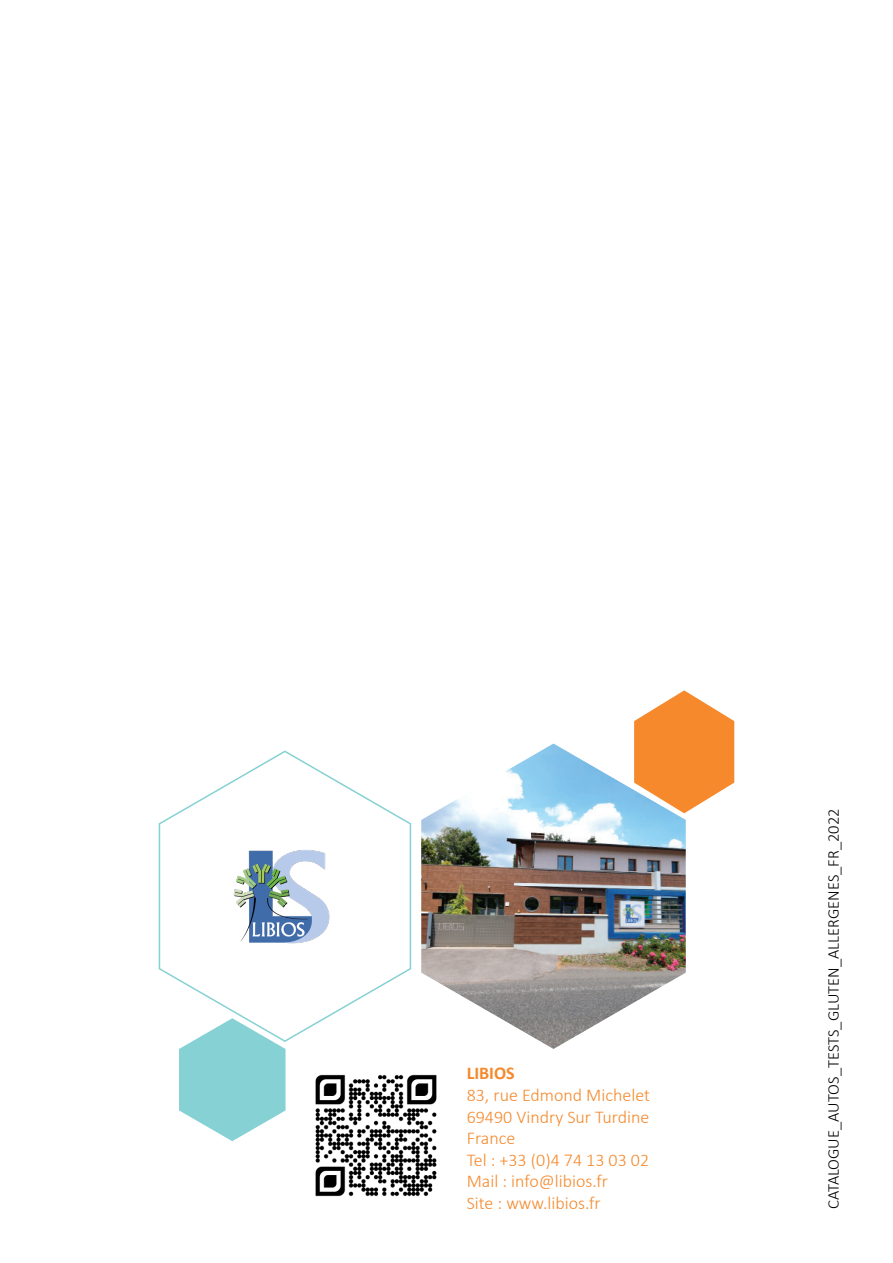
<style>
.page{position:relative;width:893px;height:1263px;background:#fff}
.page>*{position:absolute;margin:0;border:0;box-sizing:border-box;transform-origin:0 0}
.t1{font:300 18px/21.6px "Calibri";color:#f5892c}
.t2{font:700 18px "Calibri";color:#f5892c}
.t3{font:300 16.5px "Calibri";color:#000}
</style>
<div class="page">
<img style="left:421px;top:743px;width:265px;height:306px">
<svg style="left:158px;top:750px;width:254px;height:292px"></svg>
<svg style="left:634px;top:690px;width:100px;height:123px"></svg>
<svg style="left:179px;top:1018px;width:107px;height:123px"></svg>
<img style="left:223px;top:830px;width:117px;height:132px">
<img style="left:315px;top:1074px;width:122px;height:123px">
<p class="t2" style="left:467px;top:1061px;width:50px">LIBIOS</p>
<p class="t1" style="left:467px;top:1084px;width:185px">83, rue Edmond Michelet</p>
<p class="t1" style="left:467px;top:1105px;width:184px">69490 Vindry Sur Turdine</p>
<p class="t1" style="left:467px;top:1127px;width:50px">France</p>
<p class="t1" style="left:467px;top:1149px;width:184px">Tel : +33 (0)4 74 13 03 02<br>Mail : info@libios.fr</p>
<p class="t1" style="left:467px;top:1192px;width:135px">Site : www.libios.fr</p>
<p class="t3" style="left:823px;top:1209px;width:402px;rotate:-90deg">CATALOGUE_AUTOS_TESTS_GLUTEN_ALLERGENES_FR_2022</p>
</div>
